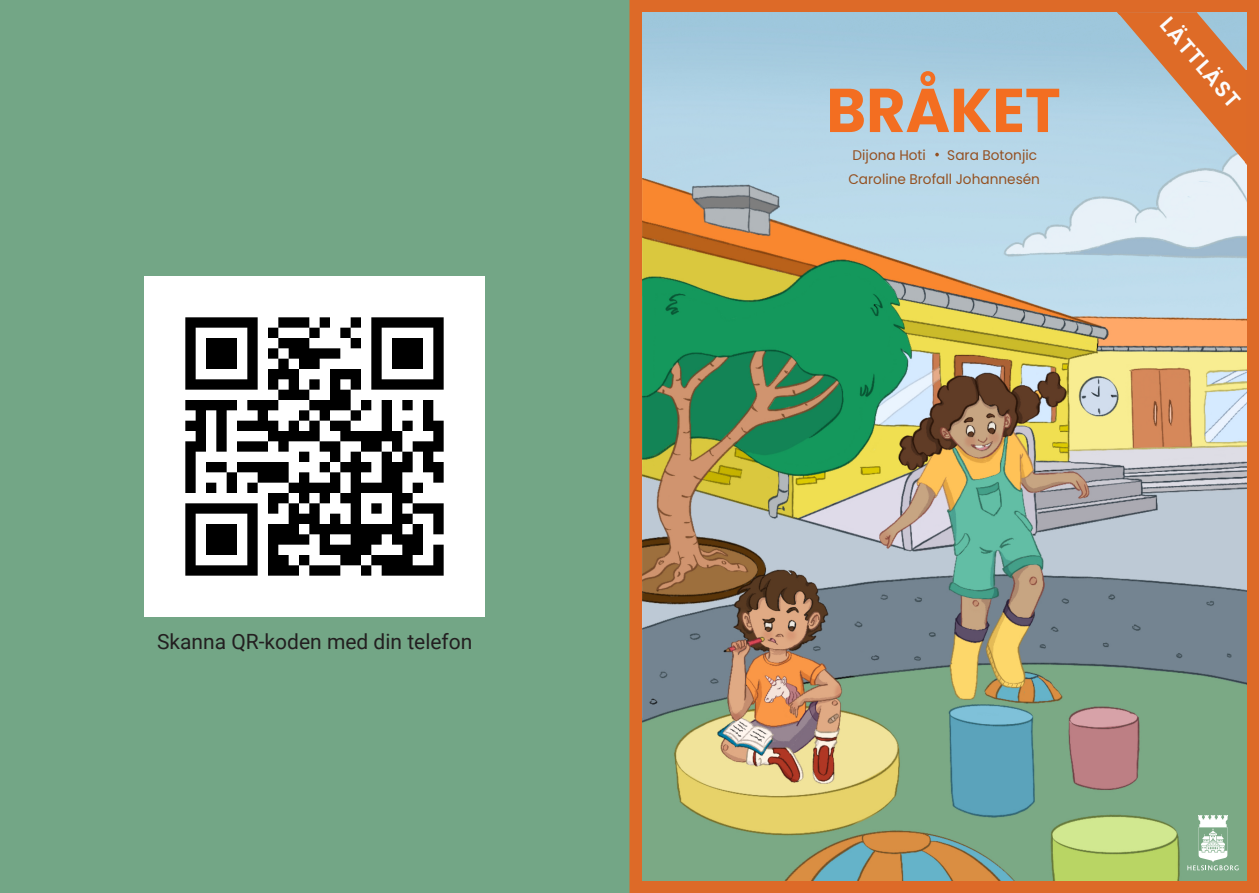
<style>
.page{position:relative;width:1259px;height:893px;background:#fff}
.page>*{position:absolute;margin:0;border:0;box-sizing:border-box;transform-origin:0 0}
.t1{font:700 61.65px "Poppins";color:#f36e21}
.t2{font:600 21.75px "Poppins";color:#fcfcfc}
.t3{font:21px "Roboto";color:#231f20}
.t4{font:13.95px "Poppins";color:#945122}
.t5{font:13.95px "Poppins";color:#945022}
</style>
<div class="page">
<div style="left:0;top:0;width:629px;height:893px;background:#73a686"></div>
<img style="left:145px;top:276px;width:340px;height:341px">
<svg style="left:629px;top:0;width:630px;height:893px;background:#d86e2f"></svg>
<img style="left:642px;top:13px;width:604px;height:867px">
<svg style="left:1187px;top:815px;width:51px;height:55px"></svg>
<svg style="left:935px;top:153px;width:4px;height:3px"></svg>
<svg style="left:1113px;top:7px;width:134px;height:158px;background:#c1a593"></svg>
<hr style="left:1118px;top:11px;width:79px;height:2px;background:#dd6a28">
<p class="t3" style="left:157px;top:627px;width:317px">Skanna QR-koden med din telefon</p>
<p class="t1" style="left:826px;top:75px;width:236px">BRÅKET</p>
<p class="t5" style="left:852px;top:147px;width:75px">Dijona Hoti</p>
<p class="t5" style="left:947px;top:147px;width:91px">Sara Botonjic</p>
<p class="t4" style="left:848px;top:171px;width:193px">Caroline Brofall Johannesén</p>
<p class="t2" style="left:1174px;top:12px;width:112px;rotate:50deg">LÄTTLÄST</p>
</div>
